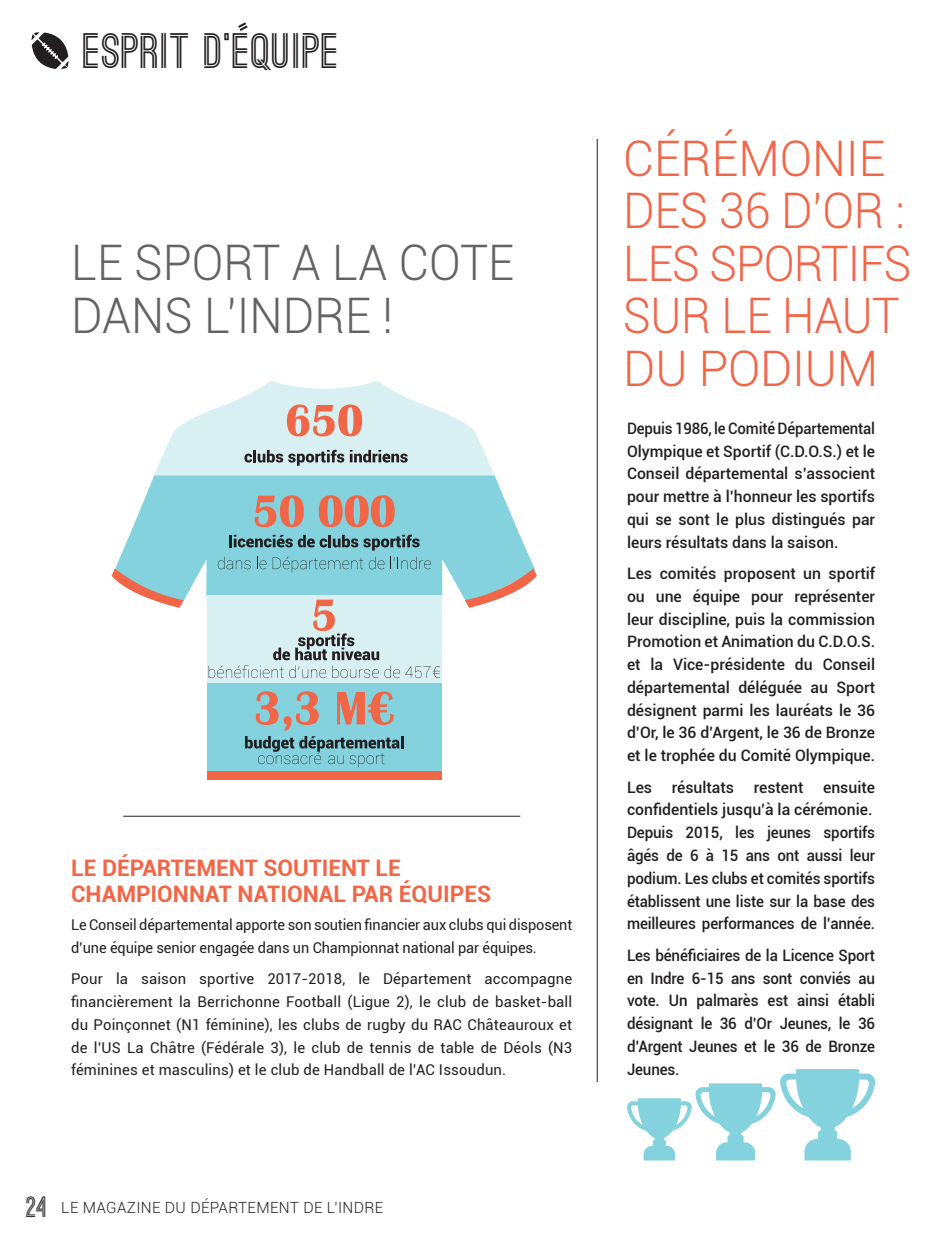
<style>
.page{position:relative;width:943px;height:1241px;background:#fff}
.page>*{position:absolute;margin:0;border:0;box-sizing:border-box;transform-origin:0 0}
.t1{font:300 49px/52.5px "Roboto";letter-spacing:-.01em;color:#f26648}
.t2{font:300 49px/52.5px "Roboto";color:#636366;scale:.96 1}
.t3{font:700 47.25px "Ostrich Sans";letter-spacing:.02em;color:#231f20}
.t4{font:700 22.75px/26.2px "Roboto";color:#f26648}
.t5{font:500 15.75px/22.8px "Roboto";letter-spacing:-.01em;color:#231f20;text-align:justify}
.t6{font:500 15.75px/22.8px "Roboto";letter-spacing:-.01em;color:#231f20;text-align:justify;scale:.95 1}
.t7{font:500 15.75px/22.8px "Roboto";letter-spacing:-.01em;color:#231f20;text-align:justify;scale:.96 1}
.t8{font:300 15.4px "Roboto";letter-spacing:.02em;color:#231f20}
.t9{font:14.88px/22.8px "Roboto";letter-spacing:-.01em;color:#231f20}
.s1{font-family:"Ostrich Sans";font-weight:700;font-size:28px}
</style>
<div class="page">
<svg style="left:238px;top:22px;width:10px;height:9px"></svg>
<svg style="left:31px;top:32px;width:38px;height:37px"></svg>
<svg style="left:115px;top:475px;width:420px;height:131px;background:#94d8e1"></svg>
<svg style="left:229px;top:534px;width:190px;height:16px;background:#61939b"></svg>
<svg style="left:218px;top:556px;width:32px;height:13px"></svg>
<svg style="left:257px;top:556px;width:9px;height:13px"></svg>
<svg style="left:273px;top:556px;width:90px;height:16px"></svg>
<svg style="left:369px;top:556px;width:15px;height:13px"></svg>
<svg style="left:390px;top:556px;width:41px;height:13px"></svg>
<svg style="left:255px;top:495px;width:49px;height:32px;background:#bf978b"></svg>
<svg style="left:319px;top:495px;width:76px;height:32px;background:#c59183"></svg>
<div style="left:207px;top:595px;width:234px;height:88px;background:#d9f0f3"></div>
<div style="left:207px;top:683px;width:234px;height:88px;background:#83d2dd"></div>
<svg style="left:245px;top:691px;width:158px;height:76px"></svg>
<svg style="left:465px;top:568px;width:72px;height:39px"></svg>
<svg style="left:112px;top:568px;width:72px;height:39px"></svg>
<svg style="left:209px;top:599px;width:231px;height:79px"></svg>
<svg style="left:154px;top:381px;width:340px;height:94px"></svg>
<div style="left:207px;top:771px;width:234px;height:9px;background:#f26648"></div>
<hr style="left:123px;top:815px;width:397px;height:1px;background:#231f20">
<hr style="left:597px;top:139px;width:1px;height:942px;background:#231f20">
<svg style="left:627px;top:1069px;width:248px;height:91px"></svg>
<h2 class="t3" style="left:84px;top:33px;width:257px">ESPRIT D'EQUIPE</h2>
<h1 class="t2" style="left:71px;top:235px;width:463px">LE SPORT A LA COTE<br>DANS L'INDRE !</h1>
<h3 class="t4" style="left:71px;top:853px;width:421px">LE DÉPARTEMENT SOUTIENT LE<br>CHAMPIONNAT NATIONAL PAR ÉQUIPES</h3>
<p class="t9" style="left:71px;top:912px;width:502px">Le Conseil départemental apporte son soutien financier aux clubs qui disposent d’une équipe senior engagée dans un Championnat national par équipes.</p>
<p class="t9" style="left:71px;top:967px;width:502px;text-align:justify">Pour la saison sportive 2017-2018, le Département accompagne financièrement la Berrichonne Football (Ligue 2), le club de basket-ball du Poinçonnet (N1 féminine), les clubs de rugby du RAC Châteauroux et de l’US La Châtre (Fédérale 3), le club de tennis de table de Déols (N3 féminines et masculins) et le club de Handball de l’AC Issoudun.</p>
<p class="t8" style="left:26px;top:1196px;width:358px"><span class="s1">24</span> LE MAGAZINE DU DÉPARTEMENT DE L'INDRE</p>
<h1 class="t1" style="left:623px;top:130px;width:290px">CÉRÉMONIE<br>DES 36 D’OR :<br>LES SPORTIFS<br>SUR LE HAUT<br>DU PODIUM</h1>
<p class="t6" style="left:627px;top:416px;width:263px">Depuis 1986, le Comité Départemental Olympique et Sportif (C.D.O.S.) et le Conseil départemental s’associent pour mettre à l’honneur les sportifs qui se sont le plus distingués par leurs résultats dans la saison.</p>
<p class="t5" style="left:627px;top:561px;width:250px">Les comités proposent un sportif ou une équipe pour représenter leur discipline, puis la commission Promotion et Animation du C.D.O.S. et la Vice-présidente du Conseil départemental déléguée au Sport désignent parmi les lauréats le 36 d’Or, le 36 d’Argent, le 36 de Bronze et le trophée du Comité Olympique.</p>
<p class="t5" style="left:627px;top:775px;width:250px;text-align:left">Les résultats restent ensuite confidentiels jusqu’à la cérémonie.<br>Depuis 2015, les jeunes sportifs âgés de 6 à 15 ans ont aussi leur podium. Les clubs et comités sportifs établissent une liste sur la base des meilleures performances de l’année.</p>
<p class="t7" style="left:627px;top:943px;width:260px">Les bénéficiaires de la Licence Sport en Indre 6-15 ans sont conviés au vote. Un palmarès est ainsi établi désignant le 36 d’Or Jeunes, le 36 d’Argent Jeunes et le 36 de Bronze Jeunes.</p>
</div>
